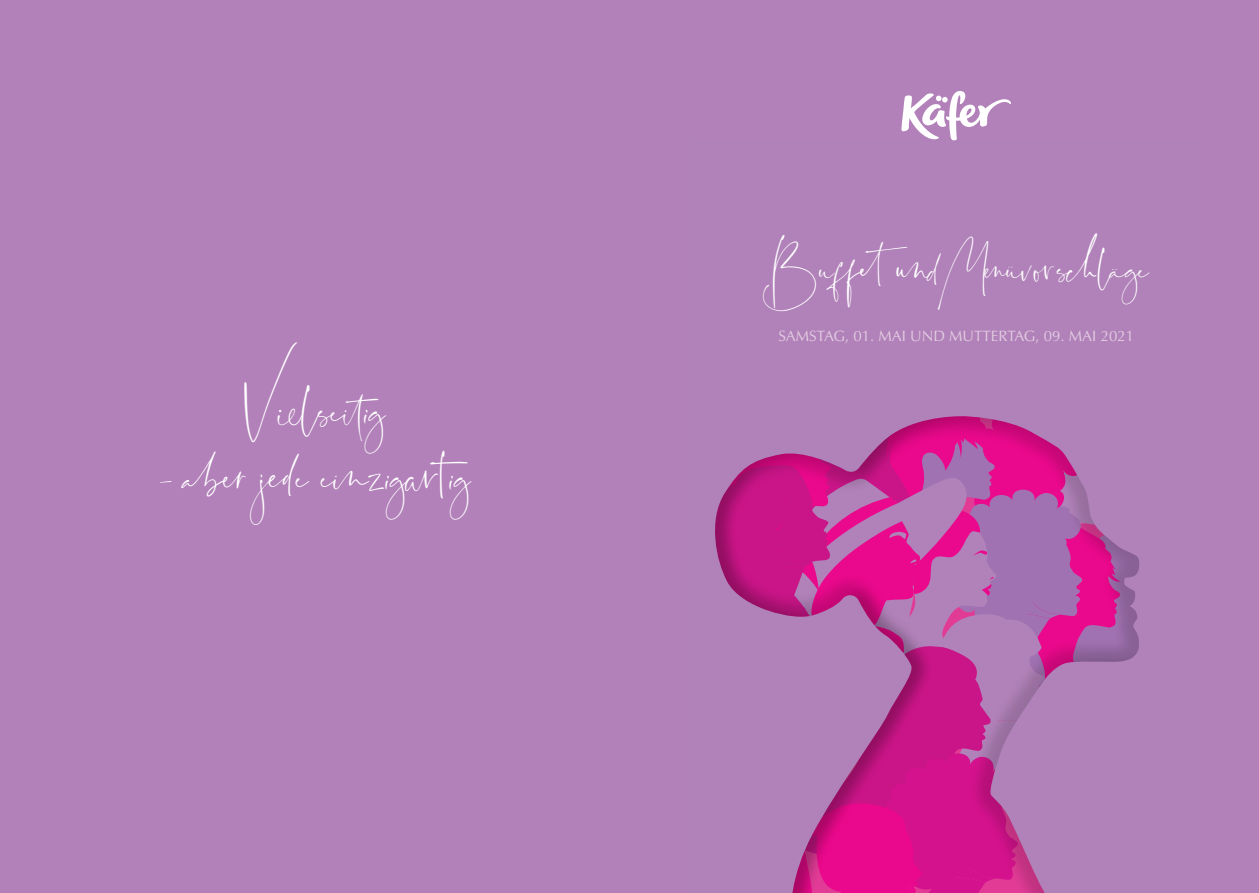
<style>
.page{position:relative;width:1259px;height:893px;background:#b281b9}
.page>*{position:absolute;margin:0;border:0;box-sizing:border-box;transform-origin:0 0}
.satauri1{font:36.3px "Santorini";color:#fff}
.satauri1-2{font:30px "Santorini";color:#fff}
.body_text{font:15px "Optima LT Std";color:#e3cce2}
</style>
<div class="page">
<svg style="left:715px;top:416px;width:424px;height:477px"></svg>
<svg style="left:901px;top:91px;width:110px;height:49px"></svg>
<p class="satauri1" style="left:244px;top:396px;width:142px">Vielseitig</p>
<p class="satauri1" style="left:159px;top:461px;width:320px">- aber jede einzigartig</p>
<p class="satauri1-2" style="left:763px;top:256px;width:388px">Buffetund Menüvorschläge</p>
<p class="body_text" style="left:778px;top:327px;width:357px">SAMSTAG, 01. MAI UND MUTTERTAG, 09. MAI 2021</p>
</div>
